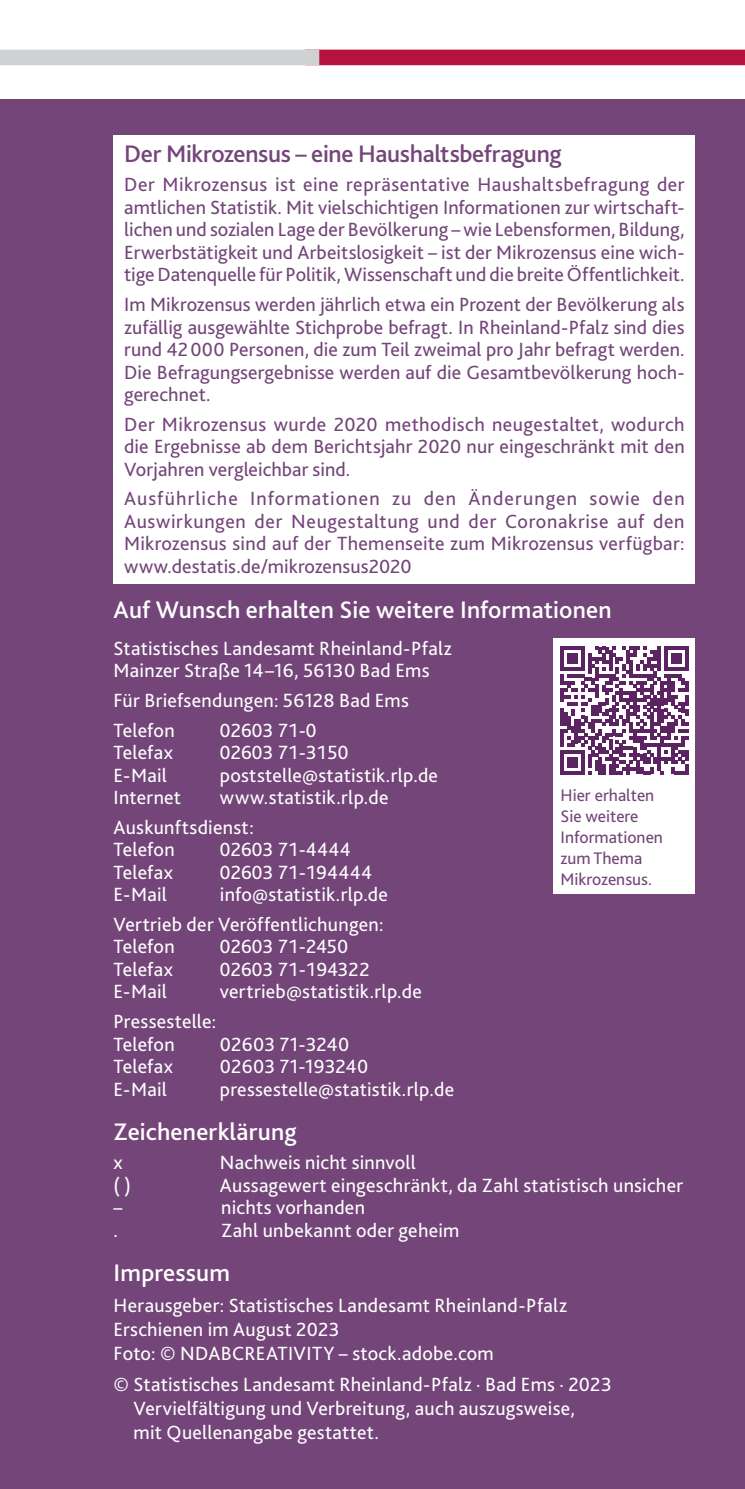
<style>
.page{position:relative;width:745px;height:1489px;background:#fff}
.page>*{position:absolute;margin:0;border:0;box-sizing:border-box;transform-origin:0 0}
.t1{font:500 25px "Bliss 2";letter-spacing:.005em;color:#fff}
.RS_Headline{font:500 25px "Bliss 2";letter-spacing:-.015em;color:#734579}
.RS_Text_Block{font:20px/22.5px "Bliss 2";letter-spacing:.005em;color:#734579;text-align:justify}
.t2{font:20px/22.5px "Bliss 2";letter-spacing:.015em;color:#fff}
.t3{font:17.5px/21px "Bliss 2";color:#734579}
</style>
<div class="page">
<div style="left:305px;top:50px;width:439px;height:15px;background:#b5123e"></div>
<div style="left:0;top:50px;width:319px;height:15px;background:#d0d1d2"></div>
<div style="left:0;top:99px;width:744px;height:1389px;background:#734579"></div>
<div style="left:113px;top:135px;width:581px;height:448px;background:#fff"></div>
<div style="left:553px;top:638px;width:141px;height:255px;background:#fff"></div>
<svg style="left:560px;top:646px;width:127px;height:128px"></svg>
<p class="RS_Headline" style="left:124px;top:138px;width:439px">Der Mikrozensus – eine Haushaltsbefragung</p>
<p class="RS_Text_Block" style="left:124px;top:173px;width:561px">Der Mikrozensus ist eine repräsentative Haushaltsbefragung der amtlichen Statistik. Mit vielschichtigen Informationen zur wirtschaft&shy;lichen und sozialen Lage der Bevölkerung – wie Lebensformen, Bildung, Erwerbstätigkeit und Arbeitslosigkeit – ist der Mikrozensus eine wich&shy;tige Datenquelle für Politik, Wissenschaft und die breite Öffentlichkeit.</p>
<p class="RS_Text_Block" style="left:124px;top:293px;width:561px">Im Mikrozensus werden jährlich etwa ein Prozent der Bevölkerung als zufällig ausgewählte Stichprobe befragt. In Rheinland-Pfalz sind dies rund 42000 Personen, die zum Teil zweimal pro Jahr befragt werden.<br>Die Befragungsergebnisse werden auf die Gesamtbevölkerung hoch&shy;gerechnet.</p>
<p class="RS_Text_Block" style="left:124px;top:412px;width:561px">Der Mikrozensus wurde 2020 methodisch neugestaltet, wodurch die Ergebnisse ab dem Berichtsjahr 2020 nur eingeschränkt mit den Vorjahren vergleichbar sind.</p>
<p class="RS_Text_Block" style="left:124px;top:487px;width:561px">Ausführliche Informationen zu den Änderungen sowie den Auswirkungen der Neugestaltung und der Coronakrise auf den Mikrozensus sind auf der Themenseite zum Mikrozensus verfügbar: www.destatis.de/mikrozensus2020</p>
<p class="t1" style="left:113px;top:594px;width:499px">Auf Wunsch erhalten Sie weitere Informationen</p>
<p class="t2" style="left:113px;top:636px;width:339px">Statistisches Landesamt Rheinland-Pfalz<br>Mainzer Straße 14–16, 56130 Bad Ems</p>
<p class="t2" style="left:113px;top:688px;width:297px">Für Briefsendungen: 56128 Bad Ems</p>
<p class="t2" style="left:113px;top:718px;width:63px">Telefon</p>
<p class="t2" style="left:220px;top:718px;width:98px">02603 71-0</p>
<p class="t2" style="left:113px;top:740px;width:61px">Telefax</p>
<p class="t2" style="left:220px;top:740px;width:130px">02603 71-3150</p>
<p class="t2" style="left:113px;top:763px;width:55px">E-Mail</p>
<p class="t2" style="left:220px;top:763px;width:219px">poststelle@statistik.rlp.de</p>
<p class="t2" style="left:113px;top:785px;width:69px">Internet</p>
<p class="t2" style="left:220px;top:785px;width:170px">www.statistik.rlp.de</p>
<p class="t2" style="left:113px;top:815px;width:142px">Auskunftsdienst:<br>Telefon</p>
<p class="t3" style="left:560px;top:784px;width:104px">Hier erhalten<br>Sie weitere<br>Informationen zum Thema<br>Mikrozensus.</p>
<p class="t2" style="left:220px;top:837px;width:132px">02603 71-4444</p>
<p class="t2" style="left:113px;top:860px;width:61px">Telefax</p>
<p class="t2" style="left:220px;top:860px;width:153px">02603 71-194444</p>
<p class="t2" style="left:113px;top:882px;width:55px">E-Mail</p>
<p class="t2" style="left:220px;top:882px;width:169px">info@statistik.rlp.de</p>
<p class="t2" style="left:113px;top:912px;width:271px">Vertrieb der Veröffentlichungen:<br>Telefon</p>
<p class="t2" style="left:220px;top:935px;width:130px">02603 71-2450</p>
<p class="t2" style="left:113px;top:957px;width:61px">Telefax</p>
<p class="t2" style="left:220px;top:957px;width:151px">02603 71-194322</p>
<p class="t2" style="left:113px;top:980px;width:55px">E-Mail</p>
<p class="t2" style="left:220px;top:980px;width:203px">vertrieb@statistik.rlp.de</p>
<p class="t2" style="left:113px;top:1009px;width:104px">Pressestelle:<br>Telefon</p>
<p class="t2" style="left:220px;top:1032px;width:131px">02603 71-3240</p>
<p class="t2" style="left:113px;top:1054px;width:61px">Telefax</p>
<p class="t2" style="left:220px;top:1054px;width:150px">02603 71-193240</p>
<p class="t2" style="left:113px;top:1077px;width:55px">E-Mail</p>
<p class="t2" style="left:220px;top:1077px;width:235px">pressestelle@statistik.rlp.de</p>
<p class="t1" style="left:113px;top:1115px;width:185px">Zeichenerklärung</p>
<p class="t2" style="left:113px;top:1150px;width:11px">x</p>
<p class="t2" style="left:220px;top:1150px;width:197px">Nachweis nicht sinnvoll</p>
<p class="t2" style="left:113px;top:1173px;width:19px">( )</p>
<p class="t2" style="left:220px;top:1173px;width:464px">Aussagewert eingeschränkt, da Zahl statistisch unsicher</p>
<p class="t2" style="left:113px;top:1195px;width:10px">–</p>
<p class="t2" style="left:221px;top:1195px;width:145px">nichts vorhanden</p>
<p class="t2" style="left:113px;top:1218px;width:6px">.</p>
<p class="t2" style="left:221px;top:1218px;width:240px">Zahl unbekannt oder geheim</p>
<p class="t1" style="left:113px;top:1257px;width:118px">Impressum</p>
<p class="t2" style="left:113px;top:1292px;width:454px;line-height:24px">Herausgeber: Statistisches Landesamt Rheinland-Pfalz<br>Erschienen im August 2023<br>Foto: © NDABCREATIVITY – stock.adobe.com</p>
<p class="t2" style="left:133px;top:1371px;width:479px;line-height:24px;text-indent:-20px">© Statistisches Landesamt Rheinland-Pfalz · Bad Ems · 2023<br>Vervielfältigung und Verbreitung, auch auszugsweise,<br>mit Quellenangabe gestattet.</p>
</div>
